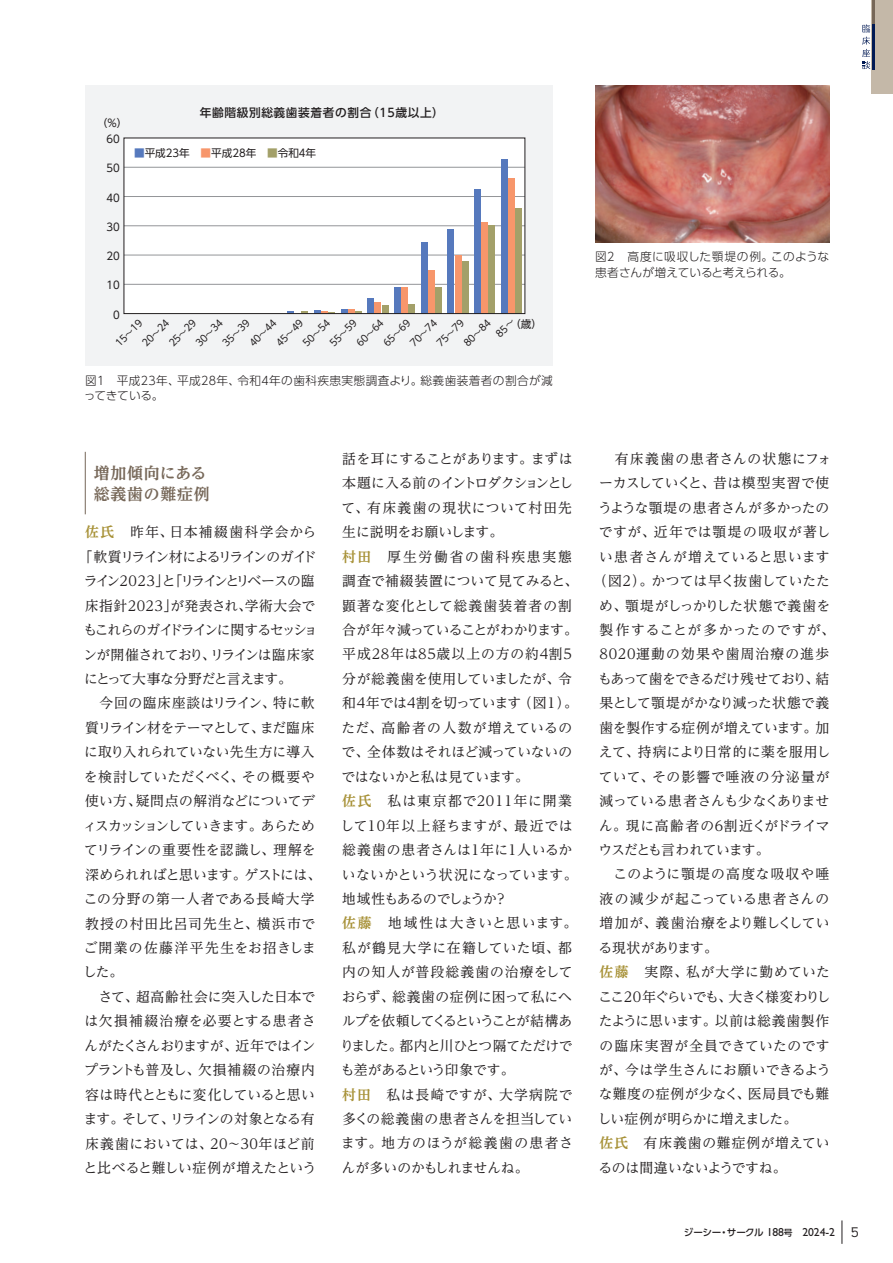
<style>
.page{position:relative;width:893px;height:1263px;background:#fff}
.page>*{position:absolute;margin:0;border:0;box-sizing:border-box;transform-origin:0 0}
.t1{font:700 15.9px/21.3px "UD Reimin Pr 6 N";letter-spacing:.05em;color:#766758}
.t2{font:13.8px/24.5px "UD Reimin Pr 6 N";letter-spacing:.005em;color:#231f20}
.t3{font:13.8px "UD Reimin Pr 6 N";letter-spacing:-.055em;color:#231f20}
.t4{font:13.8px "UD Reimin Pr 6 N";letter-spacing:.05em;color:#231f20}
.t5{font:13.8px "UD Reimin Pr 6 N";letter-spacing:-.02em;color:#231f20}
.t6{font:13.8px "UD Reimin Pr 6 N";letter-spacing:-.095em;color:#231f20}
.t7{font:13.8px "UD Reimin Pr 6 N";letter-spacing:-.07em;color:#231f20}
.t8{font:13.8px "UD Reimin Pr 6 N";letter-spacing:-.05em;color:#231f20}
.t9{font:13.8px "UD Reimin Pr 6 N";letter-spacing:-.025em;color:#231f20}
.t10{font:13.8px "UD Reimin Pr 6 N";letter-spacing:.055em;color:#231f20}
.t11{font:13.8px "UD Reimin Pr 6 N";letter-spacing:.04em;color:#231f20}
.t12{font:13.8px "UD Reimin Pr 6 N";letter-spacing:.06em;color:#231f20}
.t13{font:13.8px "UD Reimin Pr 6 N";letter-spacing:.09em;color:#231f20}
.t14{font:13.8px "UD Reimin Pr 6 N";letter-spacing:.08em;color:#231f20}
.t15{font:13.8px "UD Reimin Pr 6 N";letter-spacing:-.1em;color:#231f20}
.t16{font:13.8px "UD Reimin Pr 6 N";letter-spacing:.03em;color:#231f20}
.t17{font:13.8px "UD Reimin Pr 6 N";letter-spacing:-.08em;color:#231f20}
.t18{font:13.8px "UD Reimin Pr 6 N";letter-spacing:-.065em;color:#231f20}
.t19{font:13.8px "UD Reimin Pr 6 N";letter-spacing:.075em;color:#231f20}
.t20{font:13.8px "UD Reimin Pr 6 N";letter-spacing:-.015em;color:#231f20}
.t21{font:13.8px "UD Reimin Pr 6 N";letter-spacing:.1em;color:#231f20}
.t22{font:13.8px "UD Reimin Pr 6 N";letter-spacing:.07em;color:#231f20}
.t23{font:13.8px "UD Reimin Pr 6 N";letter-spacing:.085em;color:#231f20}
.t24{font:13.8px "UD Reimin Pr 6 N";letter-spacing:.045em;color:#231f20}
.t25{font:13.8px "UD Reimin Pr 6 N";letter-spacing:.035em;color:#231f20}
.t26{font:13.8px "UD Reimin Pr 6 N";letter-spacing:-.045em;color:#231f20}
.t27{font:13.8px "UD Reimin Pr 6 N";letter-spacing:-.03em;color:#231f20}
.t28{font:13.8px "UD Reimin Pr 6 N";letter-spacing:-.06em;color:#231f20}
.t29{font:300 11.7px/15.9px "UD Shin Go Pr 6 N";letter-spacing:.03em;color:#231f20}
.t30{font:300 11.7px/15.9px "UD Shin Go Pr 6 N";letter-spacing:.005em;color:#231f20}
.t31{font:500 11.7px "UD Shin Go Pr 6 N";letter-spacing:.05em;color:#231f20}
.t32{font:10.65px "UD Shin Go Pr 6 N";color:#231f20}
.t33{font:10.65px "UD Shin Go C Oniz Pr 6 N";color:#231f20}
.t34{font:9.6px "UD Shin Go C Oniz Pr 6 N";color:#231f20}
.t35{font:500 9.6px "UD Shin Go Pro";letter-spacing:-.045em;color:#231f20}
.s1{font-family:"UD Shin Go C Oniz Pr 6 N"}
.s2{color:#5679bd}
.s3{color:#f7966b}
.s4{color:#a3a069}
.s5{font-family:"UD Shin Go Pr 6 N"}
.s6{font-weight:700;color:#a79137}
.s7{font-family:"Gill Sans Std";font-weight:400;font-size:11.7px}
.s8{font-size:8.7px}
.s9{font-family:"Copperplate Gothic Std 29 AB";font-weight:400;font-size:13.35px}
</style>
<div class="page">
<hr style="left:0;top:0;width:1px;height:94px;background:#b6a897">
<div style="left:872px;top:0;width:21px;height:94px;background:#c4b8a8"></div>
<hr style="left:872px;top:23px;width:3px;height:47px;background:#001954">
<svg style="left:862px;top:24px;width:8px;height:45px"></svg>
<hr style="left:872px;top:0;width:3px;height:23px;background:#766758">
<div style="left:85px;top:85px;width:468px;height:281px;background:#f2f3f4"></div>
<hr style="left:85px;top:452px;width:1px;height:62px;background:#766758">
<svg style="left:124px;top:138px;width:401px;height:176px"></svg>
<img style="left:595px;top:85px;width:234px;height:157px">
<svg style="left:842px;top:1220px;width:1px;height:24px"></svg>
<p class="t32" style="left:97px;top:114px;width:32px">（％）</p>
<p class="t33" style="left:106px;top:131px;width:15px">60</p>
<p class="t33" style="left:106px;top:160px;width:15px">50</p>
<p class="t33" style="left:106px;top:189px;width:15px">40</p>
<p class="t33" style="left:106px;top:218px;width:15px">30</p>
<p class="t33" style="left:106px;top:248px;width:15px">20</p>
<p class="t33" style="left:106px;top:277px;width:15px">10</p>
<p class="t31" style="left:200px;top:103px;width:245px">年齢階級別総義歯装着者の割合（<span class="s1">15</span>歳以上）</p>
<p class="t32" style="left:134px;top:145px;width:184px"><span class="s2">■</span>平成<span class="s1">23</span>年　<span class="s3">■</span>平成<span class="s1">28</span>年　<span class="s4">■</span>令和<span class="s1">4</span>年</p>
<p class="t33" style="left:113px;top:306px;width:8px">0</p>
<p class="t34" style="left:112px;top:339px;width:35px;rotate:-45deg">15<span class="s5">～</span>19</p>
<p class="t34" style="left:139px;top:339px;width:35px;rotate:-45deg">20<span class="s5">～</span>24</p>
<p class="t34" style="left:165px;top:339px;width:35px;rotate:-45deg">25<span class="s5">～</span>29</p>
<p class="t34" style="left:192px;top:339px;width:35px;rotate:-45deg">30<span class="s5">～</span>34</p>
<p class="t34" style="left:219px;top:339px;width:35px;rotate:-45deg">35<span class="s5">～</span>39</p>
<p class="t34" style="left:246px;top:339px;width:35px;rotate:-45deg">40<span class="s5">～</span>44</p>
<p class="t34" style="left:273px;top:339px;width:35px;rotate:-45deg">45<span class="s5">～</span>49</p>
<p class="t34" style="left:299px;top:339px;width:35px;rotate:-45deg">50<span class="s5">～</span>54</p>
<p class="t34" style="left:326px;top:339px;width:35px;rotate:-45deg">55<span class="s5">～</span>59</p>
<p class="t34" style="left:353px;top:339px;width:35px;rotate:-45deg">60<span class="s5">～</span>64</p>
<p class="t34" style="left:380px;top:339px;width:35px;rotate:-45deg">65<span class="s5">～</span>69</p>
<p class="t34" style="left:406px;top:339px;width:35px;rotate:-45deg">70<span class="s5">～</span>74</p>
<p class="t34" style="left:433px;top:339px;width:35px;rotate:-45deg">75<span class="s5">～</span>79</p>
<p class="t34" style="left:460px;top:339px;width:35px;rotate:-45deg">80<span class="s5">～</span>84</p>
<p class="t32" style="left:510px;top:315px;width:33px">（歳）</p>
<p class="t29" style="left:84px;top:372px;width:470px">図<span class="s1">1</span>　平成<span class="s1">23</span>年、平成<span class="s1">28</span>年、令和<span class="s1">4</span>年の歯科疾患実態調査より。総義歯装着者の割合が減ってきている。</p>
<p class="t30" style="left:595px;top:248px;width:235px">図<span class="s1">2</span>　高度に吸収した顎堤の例。このような患者さんが増えていると考えられる。</p>
<p class="t1" style="left:94px;top:462px;width:117px">増加傾向にある総義歯の難症例</p>
<p class="t21" style="left:85px;top:521px;width:233px"><span class="s6">佐氏　</span>昨年、日本補綴歯科学会から</p>
<p class="t15" style="left:79px;top:545px;width:239px">「軟質リライン材によるリラインのガイド</p>
<p class="t6" style="left:84px;top:570px;width:233px">ライン2023」と「リラインとリベースの臨</p>
<p class="t16" style="left:85px;top:594px;width:232px">床指針2023」が発表され、学術大会で</p>
<p class="t6" style="left:83px;top:619px;width:236px">もこれらのガイドラインに関するセッショ</p>
<p class="t3" style="left:83px;top:643px;width:233px">ンが開催されており、リラインは臨床家</p>
<p class="t8" style="left:84px;top:668px;width:209px">にとって大事な分野だと言えます。</p>
<p class="t2" style="left:85px;top:691px;width:231px">　今回の臨床座談はリライン、特に軟</p>
<p class="t7" style="left:85px;top:716px;width:231px">質リライン材をテーマとして、まだ臨床</p>
<p class="t5" style="left:84px;top:741px;width:232px">に取り入れられていない先生方に導入</p>
<p class="t2" style="left:84px;top:764px;width:233px">を検討していただくべく、その概要や</p>
<p class="t2" style="left:85px;top:788px;width:231px">使い方、疑問点の解消などについてデ</p>
<p class="t3" style="left:83px;top:814px;width:233px">ィスカッションしていきます。あらため</p>
<p class="t2" style="left:84px;top:837px;width:233px">てリラインの重要性を認識し、理解を</p>
<p class="t8" style="left:85px;top:863px;width:238px">深められればと思います。ゲストには、</p>
<p class="t12" style="left:84px;top:888px;width:232px">この分野の第一人者である長崎大学</p>
<p class="t22" style="left:85px;top:912px;width:232px">教授の村田比呂司先生と、横浜市で</p>
<p class="t13" style="left:84px;top:936px;width:234px">ご開業の佐藤洋平先生をお招きしま</p>
<p class="t2" style="left:83px;top:959px;width:42px">した。</p>
<p class="t2" style="left:85px;top:984px;width:232px">　さて、超高齢社会に突入した日本で</p>
<p class="t4" style="left:84px;top:1010px;width:233px">は欠損補綴治療を必要とする患者さ</p>
<p class="t3" style="left:85px;top:1034px;width:233px">んがたくさんおりますが、近年ではイン</p>
<p class="t10" style="left:84px;top:1059px;width:232px">プラントも普及し、欠損補綴の治療内</p>
<p class="t9" style="left:85px;top:1083px;width:232px">容は時代とともに変化していると思い</p>
<p class="t18" style="left:84px;top:1108px;width:232px">ます。そして、リラインの対象となる有</p>
<p class="t4" style="left:85px;top:1132px;width:231px">床義歯においては、20～30年ほど前</p>
<p class="t9" style="left:84px;top:1156px;width:234px">と比べると難しい症例が増えたという</p>
<p class="t2" style="left:340px;top:446px;width:240px">話を耳にすることがあります。まずは本題に入る前のイントロダクションとして、有床義歯の現状について村田先生に説明をお願いします。<br><span class="s6">村田　</span>厚生労働省の歯科疾患実態調査で補綴装置について見てみると、顕著な変化として総義歯装着者の割合が年々減っていることがわかります。平成28年は85歳以上の方の約4割5分が総義歯を使用していましたが、令和4年では4割を切っています（図1）。ただ、高齢者の人数が増えているので、全体数はそれほど減っていないのではないかと私は見ています。<br><span class="s6">佐氏　</span>私は東京都で2011年に開業して10年以上経ちますが、最近では総義歯の患者さんは1年に1人いるかいないかという状況になっています。地域性もあるのでしょうか？<br><span class="s6">佐藤　</span>地域性は大きいと思います。私が鶴見大学に在籍していた頃、都内の知人が普段総義歯の治療をしておらず、総義歯の症例に困って私にヘルプを依頼してくるということが結構ありました。都内と川ひとつ隔てただけでも差があるという印象です。<br><span class="s6">村田　</span>私は長崎ですが、大学病院で多くの総義歯の患者さんを担当しています。地方のほうが総義歯の患者さんが多いのかもしれませんね。</p>
<p class="t23" style="left:600px;top:447px;width:233px">　有床義歯の患者さんの状態にフォ</p>
<p class="t2" style="left:599px;top:470px;width:232px">ーカスしていくと、昔は模型実習で使</p>
<p class="t2" style="left:598px;top:495px;width:233px">うような顎堤の患者さんが多かったの</p>
<p class="t14" style="left:599px;top:521px;width:233px">ですが、近年では顎堤の吸収が著し</p>
<p class="t24" style="left:599px;top:545px;width:232px">い患者さんが増えていると思います</p>
<p class="t2" style="left:593px;top:568px;width:238px">（図2）。かつては早く抜歯していたた</p>
<p class="t2" style="left:599px;top:593px;width:232px">め、顎堤がしっかりした状態で義歯を</p>
<p class="t13" style="left:600px;top:618px;width:237px">製作することが多かったのですが、</p>
<p class="t19" style="left:600px;top:643px;width:231px">8020運動の効果や歯周治療の進歩</p>
<p class="t7" style="left:598px;top:667px;width:233px">もあって歯をできるだけ残せており、結</p>
<p class="t2" style="left:600px;top:690px;width:231px">果として顎堤がかなり減った状態で義</p>
<p class="t5" style="left:600px;top:716px;width:231px">歯を製作する症例が増えています。加</p>
<p class="t2" style="left:599px;top:739px;width:233px">えて、持病により日常的に薬を服用し</p>
<p class="t14" style="left:599px;top:765px;width:232px">ていて、その影響で唾液の分泌量が</p>
<p class="t20" style="left:600px;top:790px;width:231px">減っている患者さんも少なくありませ</p>
<p class="t11" style="left:599px;top:814px;width:232px">ん。現に高齢者の6割近くがドライマ</p>
<p class="t28" style="left:598px;top:838px;width:172px">ウスだとも言われています。</p>
<p class="t12" style="left:600px;top:863px;width:231px">　このように顎堤の高度な吸収や唾</p>
<p class="t11" style="left:600px;top:887px;width:231px">液の減少が起こっている患者さんの</p>
<p class="t2" style="left:600px;top:910px;width:232px">増加が、義歯治療をより難しくしてい</p>
<p class="t5" style="left:599px;top:936px;width:121px">る現状があります。</p>
<p class="t10" style="left:600px;top:961px;width:232px"><span class="s6">佐藤　</span>実際、私が大学に勤めていた</p>
<p class="t17" style="left:598px;top:985px;width:233px">ここ20年ぐらいでも、大きく様変わりし</p>
<p class="t2" style="left:599px;top:1008px;width:232px">たように思います。以前は総義歯製作</p>
<p class="t25" style="left:599px;top:1034px;width:232px">の臨床実習が全員できていたのです</p>
<p class="t2" style="left:599px;top:1057px;width:233px">が、今は学生さんにお願いできるよう</p>
<p class="t2" style="left:599px;top:1081px;width:232px">な難度の症例が少なく、医局員でも難</p>
<p class="t26" style="left:597px;top:1107px;width:201px">しい症例が明らかに増えました。</p>
<p class="t4" style="left:600px;top:1132px;width:232px"><span class="s6">佐氏　</span>有床義歯の難症例が増えてい</p>
<p class="t27" style="left:599px;top:1156px;width:189px">るのは間違いないようですね。</p>
<p class="t35" style="left:684px;top:1225px;width:176px">ジーシー・サークル <span class="s7">188</span><span class="s8">号</span> <span class="s7">2024-2</span> <span class="s9">5</span></p>
</div>
